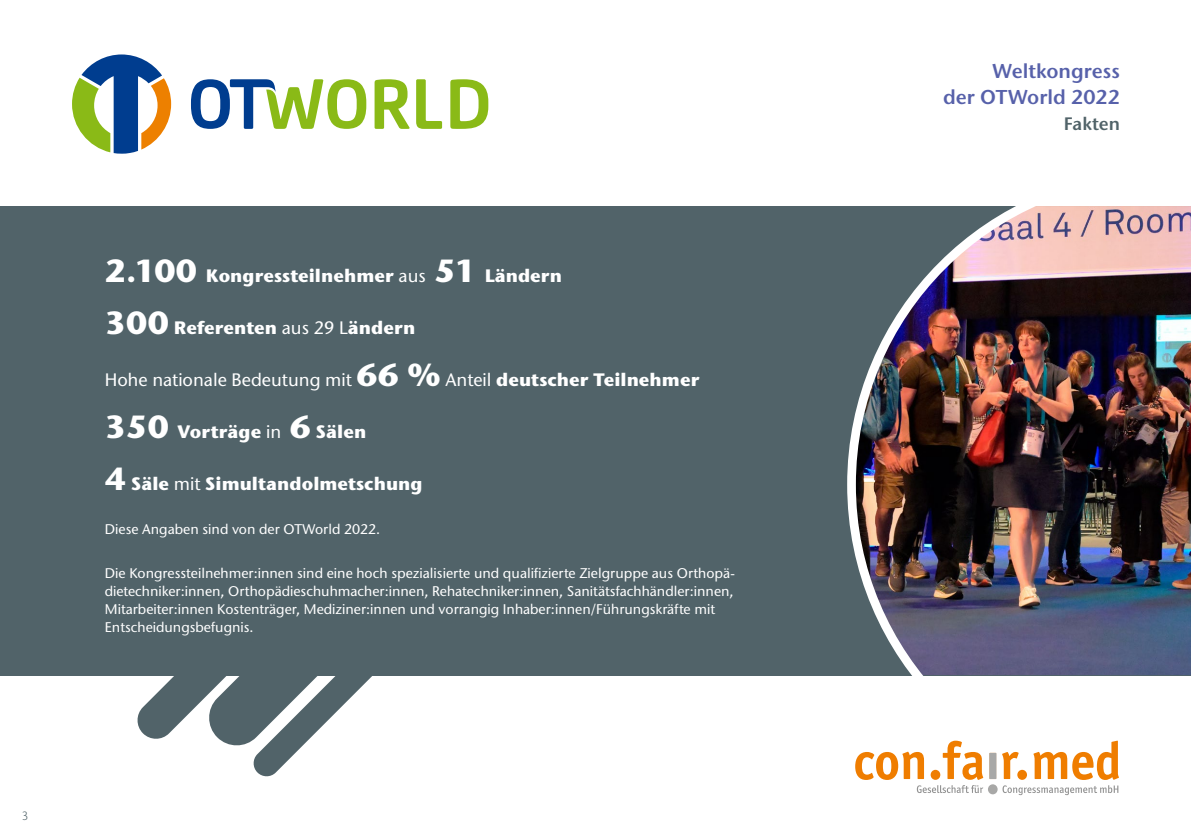
<style>
.page{position:relative;width:1191px;height:840px;background:#fff}
.page>*{position:absolute;margin:0;border:0;box-sizing:border-box;transform-origin:0 0}
.t1{font:600 20px/26px "Stone Sans ITC Std";color:#5761aa;text-align:right}
.t2{font:700 18px "Stone Sans ITC Std";color:#fff}
.t3{font:500 18px "Stone Sans ITC Std";color:#fff}
.t4{font:600 18px "Stone Sans ITC Std";color:#516369}
.t5{font:500 14px/18px "Stone Sans ITC Std";color:#fff}
.t6{font:300 12px "Stone Sans IIITC Std";color:#516369}
.s1{font-size:32px}
.s2{font-weight:500}
.s3{font-weight:700;font-size:32px}
.s4{font-weight:700}
</style>
<div class="page">
<svg style="left:136px;top:674px;width:244px;height:103px"></svg>
<div style="left:0;top:206px;width:1191px;height:468px;background:#516369"></div>
<img style="left:847px;top:206px;width:344px;height:468px">
<svg style="left:374px;top:79px;width:36px;height:50px"></svg>
<svg style="left:450px;top:79px;width:38px;height:50px"></svg>
<svg style="left:416px;top:79px;width:26px;height:50px"></svg>
<svg style="left:191px;top:79px;width:175px;height:50px"></svg>
<svg style="left:72px;top:54px;width:99px;height:100px"></svg>
<svg style="left:1002px;top:740px;width:117px;height:54px"></svg>
<svg style="left:855px;top:740px;width:128px;height:52px"></svg>
<div style="left:989px;top:752px;width:7px;height:26px;background:#a8a8a7"></div>
<svg style="left:988px;top:783px;width:9px;height:10px"></svg>
<p class="t6" style="left:22px;top:808px;width:8px">3</p>
<p class="t2" style="left:105px;top:264px;width:458px"><span class="s1">2.100</span> Kongressteilnehmer <span class="s2">aus</span> <span class="s1">51</span> Ländern</p>
<p class="t2" style="left:105px;top:316px;width:312px"><span class="s1">300</span> Referenten <span class="s2">aus 29 L</span>ändern</p>
<p class="t3" style="left:105px;top:368px;width:596px">Hohe nationale Bedeutung mit <span class="s3">66 %</span> Anteil <span class="s4">deutscher Teilnehmer</span></p>
<p class="t2" style="left:105px;top:420px;width:263px"><span class="s1">350</span> Vorträge <span class="s2">in</span> <span class="s1">6</span> Sälen</p>
<p class="t2" style="left:105px;top:472px;width:319px"><span class="s1">4</span> Säle <span class="s2">mit</span> Simultandolmetschung</p>
<p class="t5" style="left:105px;top:520px;width:277px">Diese Angaben sind von der OTWorld 2022.</p>
<p class="t5" style="left:105px;top:564px;width:631px">Die Kongressteilnehmer:innen sind eine hoch spezialisierte und qualifizierte Zielgruppe aus Orthopä&shy;dietechniker:innen, Orthopädieschuhmacher:innen, Rehatechniker:innen, Sanitätsfachhändler:innen, Mitarbeiter:innen Kostenträger, Mediziner:innen und vorrangig Inhaber:innen/Führungskräfte mit Entscheidungsbefugnis.</p>
<h1 class="t1" style="left:943px;top:58px;width:178px">Weltkongress<br>der OTWorld 2022</h1>
<p class="t4" style="left:1063px;top:113px;width:58px">Fakten</p>
</div>
